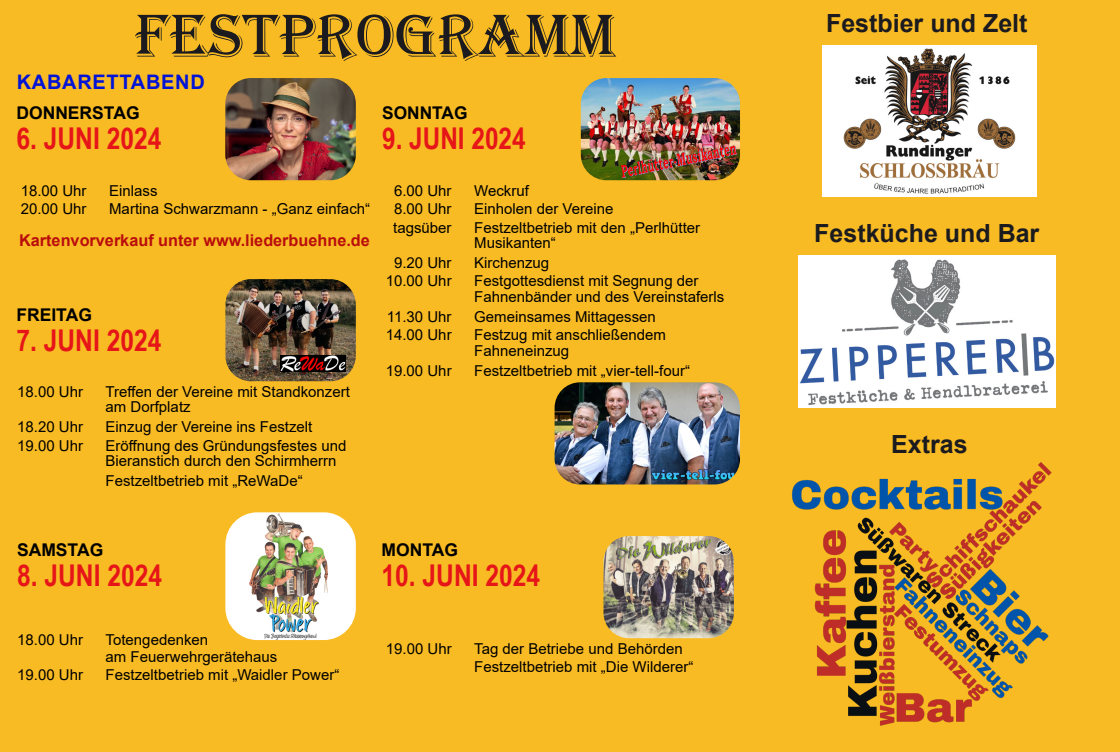
<style>
.page{position:relative;width:1120px;height:752px;background:#fff}
.page>*{position:absolute;margin:0;border:0;box-sizing:border-box;transform-origin:0 0}
.t1{font:62.5px "Algerian";color:#1b1b1f}
.t2{font:700 30px "Arial Narrow";color:#e61518}
.t3{font:700 25px "Arial";color:#1b1b1f}
.t4{font:700 20px "Arial";letter-spacing:.035em;color:#0013d6}
.t5{font:700 17.5px "Arial";color:#000}
.t6{font:700 16.25px "Arial";color:#b90d0d}
.t7{font:15px "Arial";color:#000}
</style>
<div class="page">
<div style="left:0;top:0;width:1120px;height:751px;background:#f9bb24"></div>
<img style="left:225px;top:78px;width:131px;height:102px;border-radius:26px">
<img style="left:225px;top:279px;width:131px;height:102px;border-radius:26px">
<img style="left:281px;top:355px;width:65px;height:16px">
<img style="left:225px;top:512px;width:131px;height:127px;border-radius:32px">
<img style="left:581px;top:78px;width:159px;height:102px;border-radius:26px">
<img style="left:619px;top:141px;width:121px;height:39px">
<img style="left:554px;top:382px;width:186px;height:102px;border-radius:26px">
<img style="left:603px;top:535px;width:131px;height:103px;border-radius:26px">
<img style="left:798px;top:255px;width:257px;height:152px">
<img style="left:822px;top:45px;width:214px;height:152px">
<img style="left:791px;top:460px;width:276px;height:266px">
<p class="t1" style="left:135px;top:1px;width:482px">FESTPROGRAMM</p>
<p class="t4" style="left:17px;top:75px;width:190px">KABARETTABEND</p>
<p class="t5" style="left:16px;top:106px;width:125px">DONNERSTAG</p>
<p class="t2" style="left:16px;top:127px;width:146px">6. JUNI 2024</p>
<p class="t7" style="left:21px;top:185px;width:67px">18.00 Uhr</p>
<p class="t7" style="left:109px;top:185px;width:50px">Einlass</p>
<p class="t7" style="left:21px;top:203px;width:67px">20.00 Uhr</p>
<p class="t7" style="left:109px;top:203px;width:262px">Martina Schwarzmann - „Ganz einfach“</p>
<p class="t6" style="left:19px;top:234px;width:352px">Kartenvorverkauf unter www.liederbuehne.de</p>
<p class="t5" style="left:382px;top:107px;width:87px">SONNTAG</p>
<p class="t2" style="left:382px;top:127px;width:145px">9. JUNI 2024</p>
<p class="t7" style="left:394px;top:185px;width:59px">6.00 Uhr</p>
<p class="t7" style="left:474px;top:185px;width:56px">Weckruf</p>
<p class="t7" style="left:394px;top:203px;width:59px">8.00 Uhr</p>
<p class="t7" style="left:474px;top:203px;width:141px">Einholen der Vereine</p>
<p class="t7" style="left:393px;top:221px;width:60px">tagsüber</p>
<p class="t7" style="left:474px;top:221px;width:227px">Festzeltbetrieb mit den „Perlhütter</p>
<p class="t7" style="left:474px;top:237px;width:83px">Musikanten“</p>
<p class="t7" style="left:394px;top:257px;width:59px">9.20 Uhr</p>
<p class="t7" style="left:474px;top:257px;width:77px">Kirchenzug</p>
<p class="t7" style="left:386px;top:275px;width:67px">10.00 Uhr</p>
<p class="t7" style="left:474px;top:275px;width:226px">Festgottesdienst mit Segnung der</p>
<p class="t7" style="left:474px;top:291px;width:252px">Fahnenbänder und des Vereinstaferls</p>
<p class="t7" style="left:387px;top:311px;width:66px">11.30 Uhr</p>
<p class="t7" style="left:474px;top:311px;width:183px">Gemeinsames Mittagessen</p>
<p class="t7" style="left:386px;top:329px;width:67px">14.00 Uhr</p>
<p class="t7" style="left:474px;top:329px;width:193px">Festzug mit anschließendem</p>
<p class="t7" style="left:474px;top:345px;width:97px">Fahneneinzug</p>
<p class="t7" style="left:386px;top:365px;width:67px">19.00 Uhr</p>
<p class="t7" style="left:474px;top:365px;width:217px">Festzeltbetrieb mit „vier-tell-four“</p>
<p class="t5" style="left:16px;top:308px;width:77px">FREITAG</p>
<p class="t2" style="left:16px;top:329px;width:146px">7. JUNI 2024</p>
<p class="t7" style="left:17px;top:385px;width:67px">18.00 Uhr</p>
<p class="t7" style="left:106px;top:385px;width:246px">Treffen der Vereine mit Standkonzert</p>
<p class="t7" style="left:106px;top:401px;width:87px">am Dorfplatz</p>
<p class="t7" style="left:17px;top:421px;width:67px">18.20 Uhr</p>
<p class="t7" style="left:106px;top:421px;width:208px">Einzug der Vereine ins Festzelt</p>
<p class="t7" style="left:17px;top:439px;width:67px">19.00 Uhr</p>
<p class="t7" style="left:106px;top:439px;width:242px">Eröffnung des Gründungsfestes und</p>
<p class="t7" style="left:106px;top:455px;width:232px">Bieranstich durch den Schirmherrn</p>
<p class="t7" style="left:106px;top:475px;width:199px">Festzeltbetrieb mit „ReWaDe“</p>
<p class="t5" style="left:17px;top:542px;width:88px">SAMSTAG</p>
<p class="t2" style="left:17px;top:563px;width:146px">8. JUNI 2024</p>
<p class="t7" style="left:17px;top:633px;width:67px">18.00 Uhr</p>
<p class="t7" style="left:106px;top:633px;width:104px">Totengedenken</p>
<p class="t7" style="left:106px;top:651px;width:173px">am Feuerwehrgerätehaus</p>
<p class="t7" style="left:17px;top:669px;width:67px">19.00 Uhr</p>
<p class="t7" style="left:106px;top:669px;width:235px">Festzeltbetrieb mit „Waidler Power“</p>
<p class="t5" style="left:381px;top:542px;width:78px">MONTAG</p>
<p class="t2" style="left:381px;top:563px;width:160px">10. JUNI 2024</p>
<p class="t7" style="left:386px;top:642px;width:67px">19.00 Uhr</p>
<p class="t7" style="left:474px;top:642px;width:210px">Tag der Betriebe und Behörden</p>
<p class="t7" style="left:474px;top:661px;width:221px">Festzeltbetrieb mit „Die Wilderer“</p>
<p class="t3" style="left:826px;top:14px;width:203px">Festbier und Zelt</p>
<p class="t3" style="left:814px;top:224px;width:227px">Festküche und Bar</p>
<p class="t3" style="left:891px;top:434px;width:78px">Extras</p>
</div>
